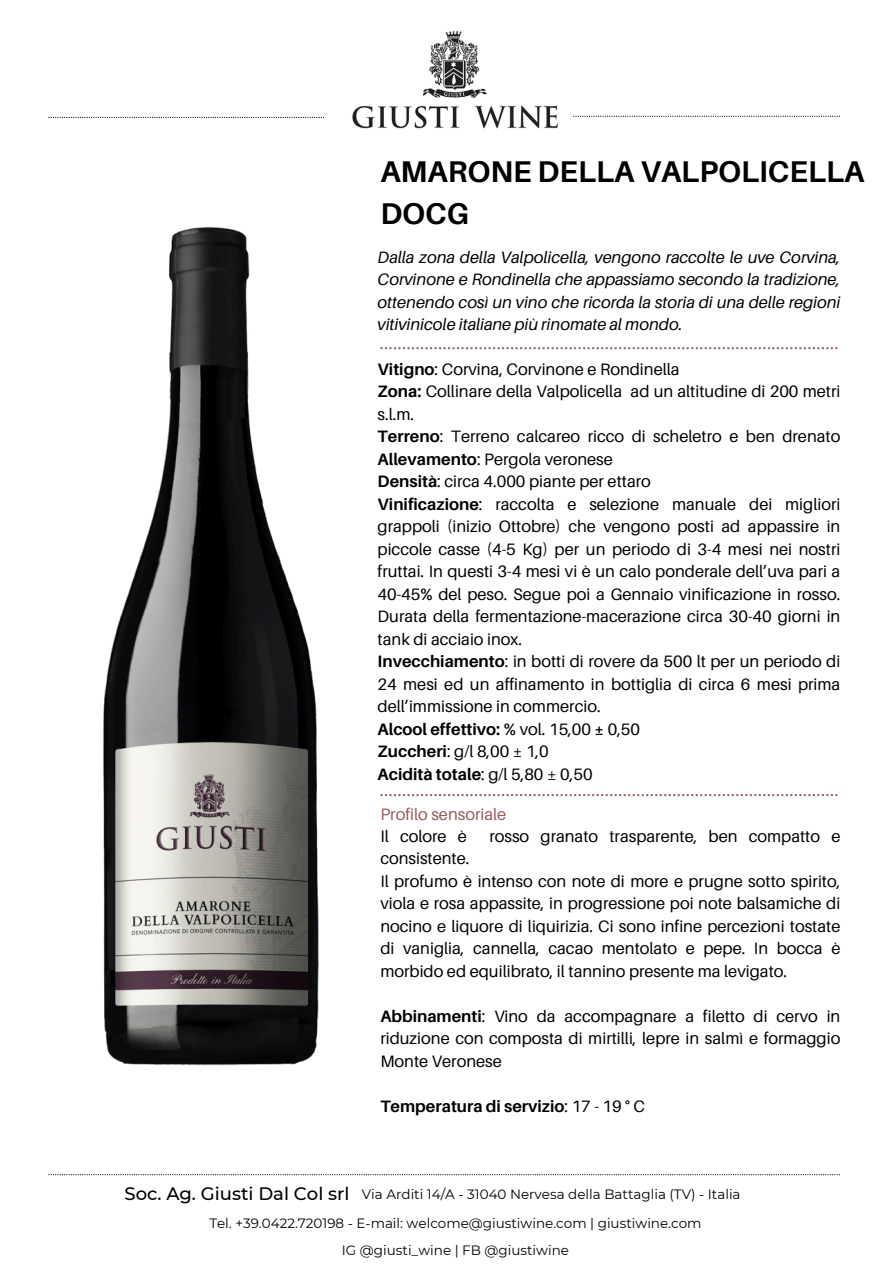
<style>
.page{position:relative;width:894px;height:1264px;background:#fff}
.page>*{position:absolute;margin:0;border:0;box-sizing:border-box;transform-origin:0 0}
.t1{font:700 30px/41.7px "Aileron";color:#000}
.t2{font:500 18px "Montserrat";color:#000}
.t3{font:16.5px/22.5px "Aileron";color:#000}
.t4{font:italic 16.5px/22.5px "Aileron";color:#000;text-align:justify}
.t5{font:700 16.5px "Aileron";color:#000}
.t6{font:16.5px "Aileron";color:#965d5e}
.t7{font:13.5px "Montserrat";color:#000}
.s1{font-weight:700}
.s2{font-weight:400}
</style>
<div class="page">
<img style="left:352px;top:30px;width:207px;height:99px">
<svg style="left:48px;top:117px;width:276px;height:1px"></svg>
<svg style="left:573px;top:116px;width:265px;height:1px"></svg>
<svg style="left:48px;top:1174px;width:791px;height:1px"></svg>
<svg style="left:380px;top:794px;width:457px;height:2px"></svg>
<img style="left:103px;top:227px;width:216px;height:837px">
<svg style="left:380px;top:347px;width:457px;height:2px"></svg>
<h1 class="t1" style="left:380px;top:150px;width:485px">AMARONE DELLA VALPOLICELLA<br>DOCG</h1>
<h3 class="t4" style="left:377px;top:245px;width:464px">Dalla zona della Valpolicella, vengono raccolte le uve Corvina, Corvinone e Rondinella che appassiamo secondo la tradizione, ottenendo così un vino che ricorda la storia di una delle regioni vitivinicole italiane più rinomate al mondo.</h3>
<h3 class="t3" style="left:377px;top:357px;width:464px"><span class="s1">Vitigno</span>: Corvina, Corvinone e Rondinella<br><span class="s1">Zona:</span> Collinare della Valpolicella ad un altitudine di 200 metri s.l.m.<br><span class="s1">Terreno</span>: Terreno calcareo ricco di scheletro e ben drenato <span class="s1">Allevamento</span>: Pergola veronese<br><span class="s1">Densità</span>: circa 4.000 piante per ettaro<br><span class="s1">Vinificazione</span>: raccolta e selezione manuale dei migliori grappoli (inizio Ottobre) che vengono posti ad appassire in piccole casse (4-5 Kg) per un periodo di 3-4 mesi nei nostri fruttai. In questi 3-4 mesi vi è un calo ponderale dell’uva pari a 40-45% del peso. Segue poi a Gennaio vinificazione in rosso.<br>Durata della fermentazione-macerazione circa 30-40 giorni in tank di acciaio inox.<br><span class="s1">Invecchiamento</span>: in botti di rovere da 500 lt per un periodo di 24 mesi ed un affinamento in bottiglia di circa 6 mesi prima dell’immissione in commercio.<br><span class="s1">Alcool effettivo:</span> % vol. 15,00 <span class="s1">±</span> 0,50<br><span class="s1">Zuccheri</span>: g/l 8,00 ± 1,0<br><span class="s1">Acidità totale</span>: g/l 5,80 ± 0,50</h3>
<p class="t6" style="left:380px;top:804px;width:127px">Profilo sensoriale</p>
<h3 class="t3" style="left:380px;top:824px;width:88px">Il colore è</h3>
<h3 class="t3" style="left:489px;top:824px;width:352px">rosso granato trasparente, ben compatto e</h3>
<h3 class="t3" style="left:380px;top:847px;width:461px">consistente.<br>Il profumo è intenso con note di more e prugne sotto spirito, viola e rosa appassite, in progressione poi note balsamiche di nocino e liquore di liquirizia. Ci sono infine percezioni tostate di vaniglia, cannella, cacao mentolato e pepe. In bocca è morbido ed equilibrato, il tannino presente ma levigato.</h3>
<p class="t3" style="left:380px;top:1004px;width:461px;text-align:justify"><span class="s1">Abbinamenti</span>: Vino da accompagnare a filetto di cervo in riduzione con composta di mirtilli, lepre in salmì e formaggio Monte Veronese</p>
<h3 class="t5" style="left:380px;top:1095px;width:266px">Temperatura di servizio<span class="s2">: 17 - 19 ° C</span></h3>
<p class="t2" style="left:124px;top:1182px;width:227px">Soc. Ag. Giusti Dal Col srl</p>
<p class="t7" style="left:362px;top:1185px;width:380px">Via Arditi 14/A - 31040 Nervesa della Battaglia (TV) - Italia</p>
<p class="t7" style="left:209px;top:1215px;width:493px">Tel. +39.0422.720198 - E-mail: welcome@giustiwine.com | giustiwine.com</p>
<p class="t7" style="left:342px;top:1241px;width:228px">IG @giusti_wine | FB @giustiwine</p>
</div>
